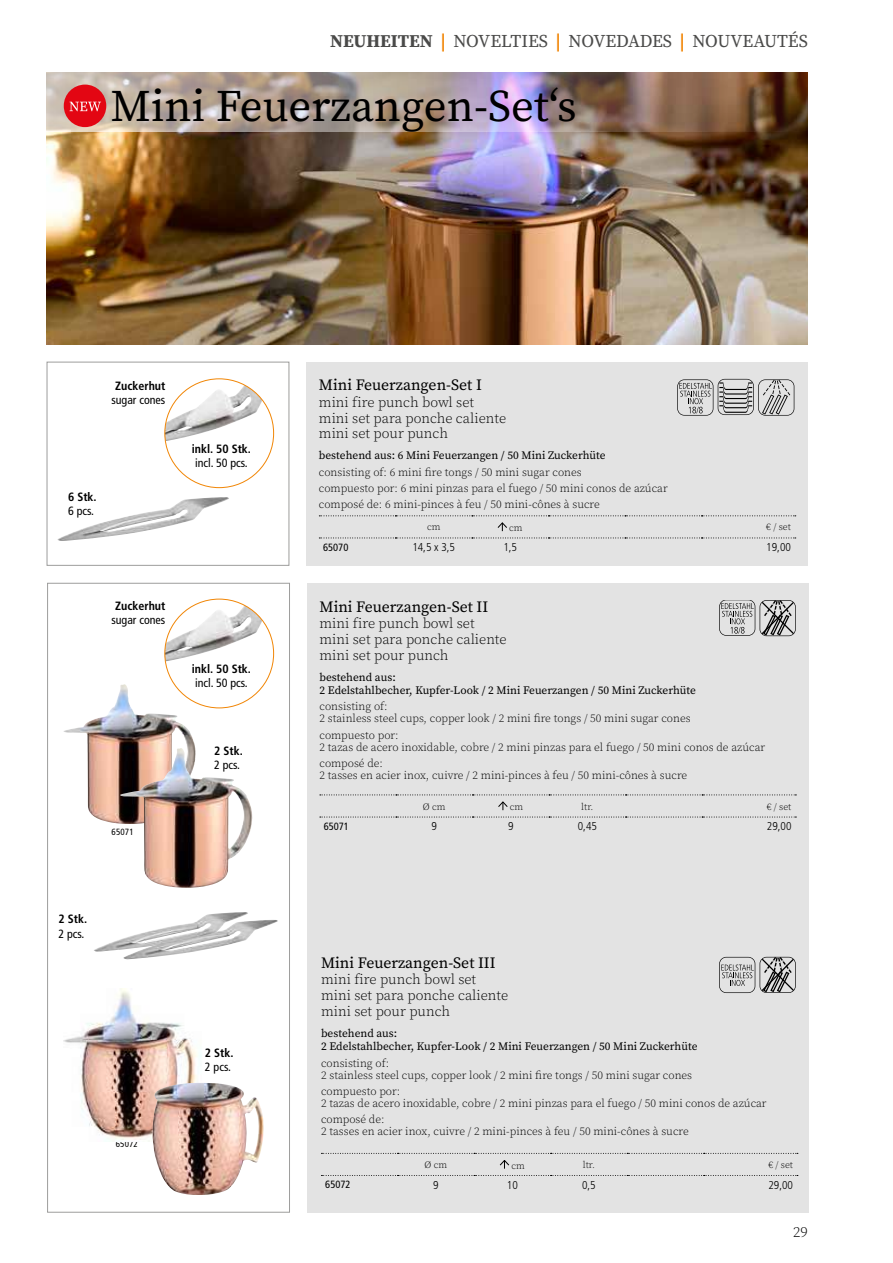
<style>
.page{position:relative;width:893px;height:1263px;background:#fff}
.page>*{position:absolute;margin:0;border:0;box-sizing:border-box;transform-origin:0 0}
.t1{font:45px "Source Serif Pro";color:#000}
.t2{font:18px "Source Serif Pro";letter-spacing:-.01em;color:#4a4a49}
.t3{font:15.75px "Source Serif Pro";color:#000}
.t4{font:300 15px "Source Serif Pro";color:#000}
.t5{font:300 14.25px/15.8px "Source Serif Pro";color:#000}
.t6{font:condensed 12px "Frutiger LT Std";color:#000}
.t7{font:700 condensed 12px "Frutiger LT Std";color:#000}
.t8{font:300 11.4px/12px "Source Serif Pro";color:#000}
.t9{font:11.4px/13.5px "Source Serif Pro";color:#000}
.t10{font:300 condensed 11.4px "Frutiger LT Std";color:#000}
.t11{font:condensed 10.5px "Frutiger LT Std";color:#000}
.t12{font:300 9.75px "Source Serif Pro";color:#000}
.t13{font:condensed 9px "Frutiger LT Std";letter-spacing:.015em;color:#000}
.s1{font-weight:700}
.s2{font-weight:700;color:#f18606}
</style>
<div class="page">
<img style="left:123px;top:920px;width:155px;height:39px">
<div style="left:307px;top:583px;width:501px;height:629px;background:#e3e3e3"></div>
<div style="left:306px;top:362px;width:502px;height:204px;background:#e3e3e3"></div>
<div style="left:47px;top:583px;width:243px;height:629px;border:1px solid #9d9d9c"></div>
<div style="left:47px;top:362px;width:242px;height:204px;border:1px solid #9d9d9c"></div>
<svg style="left:719px;top:600px;width:77px;height:36px"></svg>
<svg style="left:719px;top:957px;width:77px;height:36px"></svg>
<svg style="left:320px;top:794px;width:476px;height:1px"></svg>
<svg style="left:320px;top:817px;width:476px;height:1px"></svg>
<svg style="left:498px;top:801px;width:10px;height:9px"></svg>
<svg style="left:319px;top:515px;width:477px;height:1px"></svg>
<svg style="left:319px;top:538px;width:477px;height:1px"></svg>
<svg style="left:498px;top:522px;width:9px;height:9px"></svg>
<svg style="left:677px;top:379px;width:117px;height:37px"></svg>
<img style="left:63px;top:684px;width:133px;height:140px">
<img style="left:120px;top:748px;width:132px;height:140px">
<img style="left:165px;top:605px;width:97px;height:56px">
<img style="left:165px;top:385px;width:97px;height:56px">
<img style="left:57px;top:497px;width:172px;height:44px">
<img style="left:47px;top:132px;width:761px;height:212px">
<img style="left:47px;top:72px;width:761px;height:60px">
<div style="left:64px;top:85px;width:42px;height:42px;background:#e30613;border-radius:50%"></div>
<svg style="left:70px;top:102px;width:31px;height:9px"></svg>
<img style="left:94px;top:912px;width:154px;height:40px">
<svg style="left:321px;top:1153px;width:477px;height:1px"></svg>
<svg style="left:321px;top:1175px;width:477px;height:1px"></svg>
<svg style="left:500px;top:1160px;width:9px;height:9px"></svg>
<img style="left:64px;top:988px;width:138px;height:152px">
<img style="left:152px;top:1083px;width:112px;height:112px">
<h2 class="t2" style="left:330px;top:29px;width:479px"><span class="s1">NEUHEITEN</span> <span class="s2">|</span> NOVELTIES <span class="s2">|</span> NOVEDADES <span class="s2">|</span> NOUVEAUTÉS</h2>
<h1 class="t1" style="left:111px;top:76px;width:468px">Mini Feuerzangen-Set‘s</h1>
<p class="t7" style="left:115px;top:378px;width:52px">Zuckerhut</p>
<p class="t6" style="left:111px;top:393px;width:55px">sugar cones</p>
<p class="t7" style="left:68px;top:490px;width:30px">6 Stk.</p>
<p class="t6" style="left:68px;top:504px;width:27px">6 pcs.</p>
<p class="t7" style="left:192px;top:441px;width:61px">inkl. 50 Stk.</p>
<p class="t6" style="left:195px;top:456px;width:54px">incl. 50 pcs.</p>
<p class="t7" style="left:115px;top:598px;width:52px">Zuckerhut</p>
<p class="t6" style="left:111px;top:613px;width:55px">sugar cones</p>
<p class="t13" style="left:112px;top:827px;width:24px">65071</p>
<p class="t7" style="left:192px;top:662px;width:61px">inkl. 50 Stk.</p>
<p class="t6" style="left:195px;top:676px;width:54px">incl. 50 pcs.</p>
<p class="t7" style="left:214px;top:744px;width:30px">2 Stk.</p>
<p class="t6" style="left:214px;top:758px;width:27px">2 pcs.</p>
<p class="t7" style="left:58px;top:912px;width:30px">2 Stk.</p>
<p class="t6" style="left:58px;top:926px;width:27px">2 pcs.</p>
<p class="t13" style="left:116px;top:1138px;width:24px">65072</p>
<p class="t7" style="left:205px;top:1046px;width:30px">2 Stk.</p>
<p class="t6" style="left:205px;top:1060px;width:27px">2 pcs.</p>
<h3 class="t3" style="left:319px;top:375px;width:164px">Mini Feuerzangen-Set I</h3>
<p class="t5" style="left:319px;top:394px;width:189px">mini fire punch bowl set mini set para ponche caliente mini set pour punch</p>
<p class="t9" style="left:319px;top:449px;width:288px">bestehend aus: 6 Mini Feuerzangen / 50 Mini Zuckerhüte</p>
<p class="t8" style="left:319px;top:464px;width:350px;line-height:16.2px">consisting of: 6 mini fire tongs / 50 mini sugar cones<br>compuesto por: 6 mini pinzas para el fuego / 50 mini conos de azúcar composé de: 6 mini-pinces à feu / 50 mini-cônes à sucre</p>
<p class="t12" style="left:427px;top:521px;width:15px">cm</p>
<p class="t12" style="left:509px;top:522px;width:15px">cm</p>
<p class="t12" style="left:766px;top:521px;width:26px">€ / set</p>
<p class="t11" style="left:323px;top:541px;width:27px">65070</p>
<p class="t10" style="left:412px;top:541px;width:44px">14,5 x 3,5</p>
<p class="t10" style="left:503px;top:541px;width:15px">1,5</p>
<p class="t10" style="left:766px;top:541px;width:26px">19,00</p>
<h3 class="t3" style="left:319px;top:596px;width:170px">Mini Feuerzangen-Set II</h3>
<p class="t5" style="left:319px;top:615px;width:189px">mini fire punch bowl set mini set para ponche caliente mini set pour punch</p>
<p class="t9" style="left:319px;top:670px;width:378px">bestehend aus:<br>2 Edelstahlbecher, Kupfer-Look / 2 Mini Feuerzangen / 50 Mini Zuckerhüte</p>
<p class="t8" style="left:319px;top:701px;width:373px">consisting of:<br>2 stainless steel cups, copper look / 2 mini fire tongs / 50 mini sugar cones</p>
<p class="t8" style="left:319px;top:729px;width:447px">compuesto por:<br>2 tazas de acero inoxidable, cobre / 2 mini pinzas para el fuego / 50 mini conos de azúcar</p>
<p class="t8" style="left:319px;top:757px;width:369px">composé de:<br>2 tasses en acier inox, cuivre / 2 mini-pinces à feu / 50 mini-cônes à sucre</p>
<p class="t12" style="left:423px;top:800px;width:24px">Ø cm</p>
<p class="t12" style="left:510px;top:801px;width:15px">cm</p>
<p class="t12" style="left:581px;top:800px;width:14px">ltr.</p>
<p class="t12" style="left:767px;top:800px;width:26px">€ / set</p>
<p class="t11" style="left:324px;top:820px;width:27px">65071</p>
<p class="t10" style="left:432px;top:820px;width:7px">9</p>
<p class="t10" style="left:508px;top:820px;width:7px">9</p>
<p class="t10" style="left:578px;top:820px;width:21px">0,45</p>
<p class="t10" style="left:767px;top:820px;width:26px">29,00</p>
<h3 class="t3" style="left:321px;top:952px;width:176px">Mini Feuerzangen-Set III</h3>
<p class="t5" style="left:321px;top:972px;width:189px">mini fire punch bowl set mini set para ponche caliente mini set pour punch</p>
<p class="t9" style="left:321px;top:1026px;width:378px">bestehend aus:<br>2 Edelstahlbecher, Kupfer-Look / 2 Mini Feuerzangen / 50 Mini Zuckerhüte</p>
<p class="t8" style="left:321px;top:1057px;width:373px">consisting of:<br>2 stainless steel cups, copper look / 2 mini fire tongs / 50 mini sugar cones</p>
<p class="t8" style="left:321px;top:1085px;width:447px">compuesto por:<br>2 tazas de acero inoxidable, cobre / 2 mini pinzas para el fuego / 50 mini conos de azúcar</p>
<p class="t8" style="left:321px;top:1113px;width:369px">composé de:<br>2 tasses en acier inox, cuivre / 2 mini-pinces à feu / 50 mini-cônes à sucre</p>
<p class="t12" style="left:424px;top:1158px;width:24px">Ø cm</p>
<p class="t12" style="left:511px;top:1159px;width:15px">cm</p>
<p class="t12" style="left:583px;top:1158px;width:14px">ltr.</p>
<p class="t12" style="left:768px;top:1158px;width:26px">€ / set</p>
<p class="t11" style="left:325px;top:1178px;width:27px">65072</p>
<p class="t10" style="left:433px;top:1178px;width:7px">9</p>
<p class="t10" style="left:507px;top:1178px;width:12px">10</p>
<p class="t10" style="left:582px;top:1178px;width:15px">0,5</p>
<p class="t10" style="left:768px;top:1178px;width:26px">29,00</p>
<h3 class="t4" style="left:793px;top:1223px;width:16px">29</h3>
</div>
